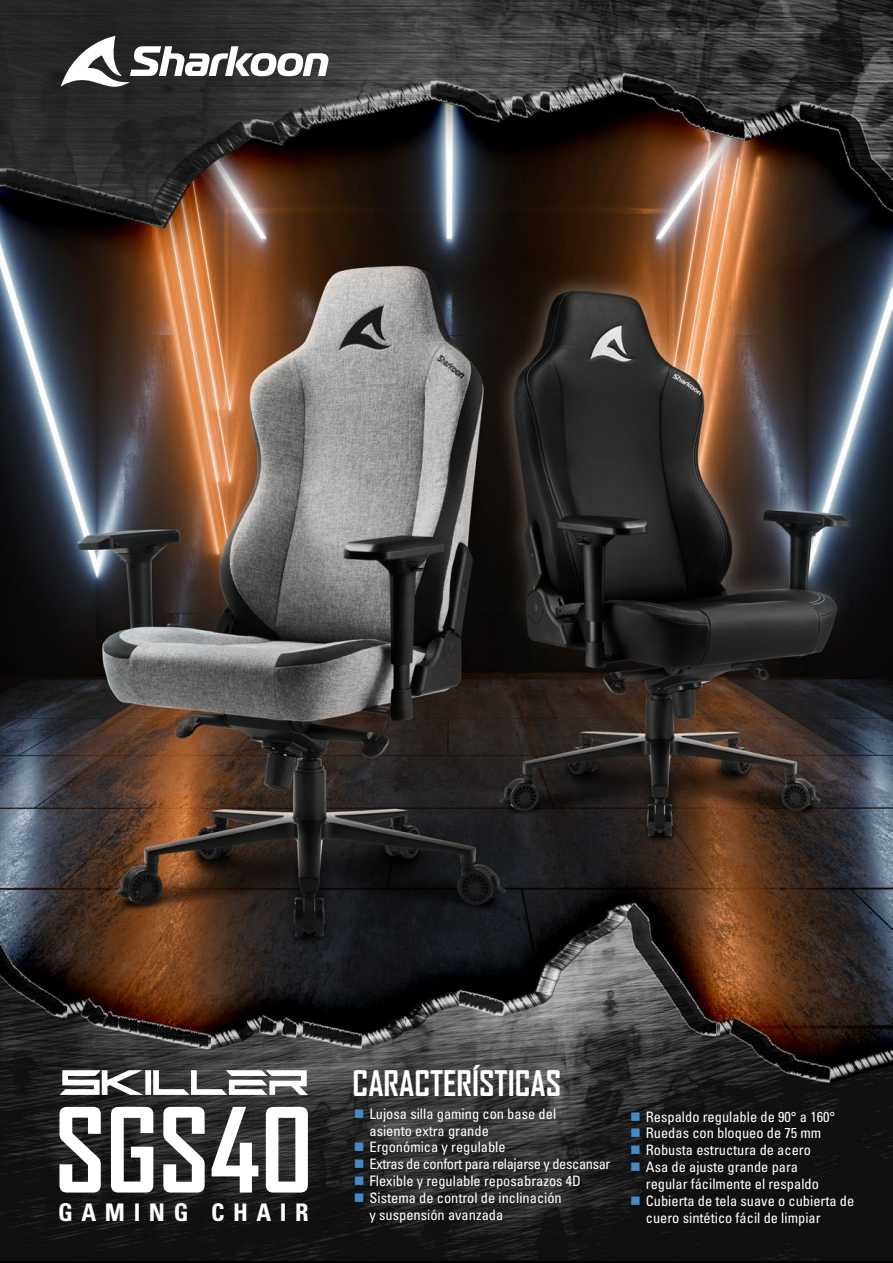
<style>
.page{position:relative;width:893px;height:1263px;background:#fff}
.page>*{position:absolute;margin:0;border:0;box-sizing:border-box;transform-origin:0 0}
.t1{font:700 33.75px "Agency FB";color:#fff}
.t2{font:24.3px "Univers LTCYR 67 Bold Cond";letter-spacing:.35em;color:#fff}
.t3{font:condensed 14.4px/16.8px "Univers LTCYR 57";color:#fff}
.t4{font:condensed 14.4px "Univers LTCYR 57";letter-spacing:-.025em;color:#fff}
.s1{color:#448ac4}
</style>
<div class="page">
<img style="left:0;top:0;width:893px;height:1263px">
<svg style="left:61px;top:36px;width:267px;height:54px"></svg>
<svg style="left:60px;top:1070px;width:248px;height:25px"></svg>
<svg style="left:59px;top:1107px;width:42px;height:85px"></svg>
<svg style="left:111px;top:1107px;width:42px;height:85px"></svg>
<svg style="left:163px;top:1107px;width:42px;height:85px"></svg>
<svg style="left:212px;top:1107px;width:46px;height:85px"></svg>
<svg style="left:266px;top:1107px;width:42px;height:85px"></svg>
<h2 class="t2" style="left:58px;top:1197px;width:252px">GAMING CHAIR</h2>
<h1 class="t1" style="left:353px;top:1063px;width:210px">CARACTERÍSTICAS</h1>
<p class="t3" style="left:369px;top:1105px;width:188px;text-indent:-16px"><span class="s1">■</span> Lujosa silla gaming con base del asiento extra grande</p>
<p class="t3" style="left:354px;top:1138px;width:153px"><span class="s1">■</span> Ergonómica y regulable</p>
<p class="t4" style="left:354px;top:1155px;width:258px"><span class="s1">■</span> Extras de confort para relajarse y descansar</p>
<p class="t3" style="left:354px;top:1172px;width:229px"><span class="s1">■</span> Flexible y regulable reposabrazos 4D</p>
<p class="t3" style="left:369px;top:1189px;width:194px;text-indent:-16px"><span class="s1">■</span> Sistema de control de inclinación y suspensión avanzada</p>
<p class="t3" style="left:630px;top:1108px;width:207px"><span class="s1">■</span> Respaldo regulable de 90° a 160°</p>
<p class="t3" style="left:630px;top:1124px;width:193px"><span class="s1">■</span> Ruedas con bloqueo de 75 mm</p>
<p class="t3" style="left:630px;top:1141px;width:182px"><span class="s1">■</span> Robusta estructura de acero</p>
<p class="t3" style="left:646px;top:1158px;width:175px;text-indent:-16px"><span class="s1">■</span> Asa de ajuste grande para regular fácilmente el respaldo</p>
<p class="t3" style="left:646px;top:1192px;width:210px;text-indent:-16px"><span class="s1">■</span> Cubierta de tela suave o cubierta de cuero sintético fácil de limpiar</p>
</div>
